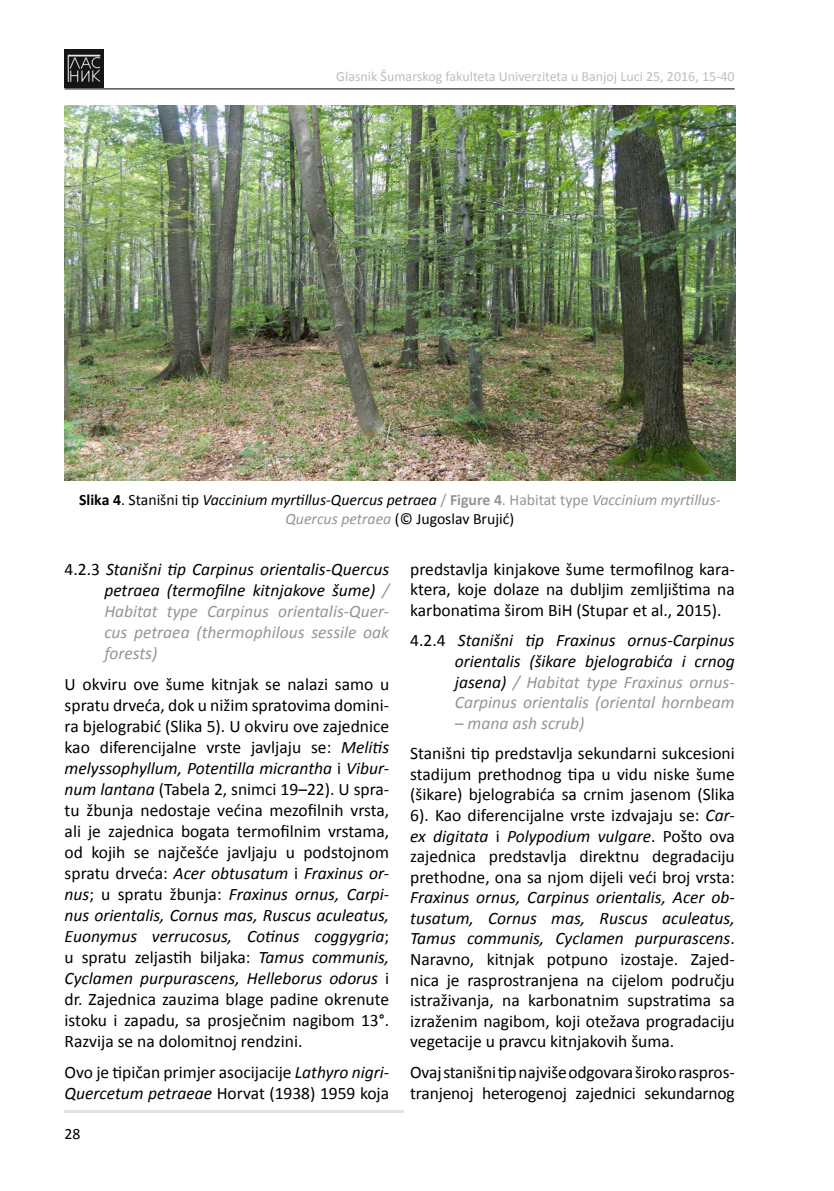
<style>
.page{position:relative;width:834px;height:1191px;background:#fff}
.page>*{position:absolute;margin:0;border:0;box-sizing:border-box;transform-origin:0 0}
.t1{font:17.5px/21px "Calibri";color:#000;text-align:justify}
.t2{font:italic 17.5px/21px "Calibri";color:#939598;text-align:justify}
.t3{font:italic 17.5px/20.7px "Calibri";color:#000;text-align:justify}
.t4{font:italic 15.75px/18.9px "Calibri";color:#000;text-align:center}
.t5{font:15.75px "Calibri";color:#000}
.t6{font:14px "Calibri";color:#bcbec0}
.s1{font-weight:700;font-style:normal}
.s2{font-style:normal}
.s3{font-style:normal;color:#939598}
.s4{font-weight:700;font-style:normal;color:#939598}
.s5{color:#939598}
.s6{font-style:normal;color:#000}
.s7{color:#000}
.s8{font-style:italic}
</style>
<div class="page">
<img style="left:64px;top:49px;width:39px;height:39px">
<hr style="left:64px;top:88px;width:670px;height:1px;background:#000">
<hr style="left:64px;top:1111px;width:340px;height:2px;background:#e1e2e3">
<img style="left:65px;top:106px;width:669px;height:374px">
<p class="t6" style="left:336px;top:68px;width:400px">Glasnik Šumarskog fakulteta Univerziteta u Banjoj Luci 25, 2016, 15-40</p>
<p class="t4" style="left:79px;top:489px;width:643px"><span class="s1">Slika 4</span><span class="s2">. Stanišni tip</span> Vaccinium myrtillus-Quercus petraea <span class="s3">/</span> <span class="s4">Figure 4</span><span class="s3">. Habitat type</span> <span class="s5">Vaccinium myrtillus-<br>Quercus petraea</span> <span class="s2">(© Jugoslav Brujić)</span></p>
<p class="t2" style="left:104px;top:558px;width:286px;text-indent:-40px"><span class="s6">4.2.3</span> <span class="s7">Stanišni tip Carpinus orientalis-Quercus petraea (termofilne kitnjakove šume)</span> / Habitat type Carpinus orientalis-Quer&shy;cus petraea (thermophilous sessile oak forests)</p>
<p class="t1" style="left:65px;top:673px;width:326px">U okviru ove šume kitnjak se nalazi samo u spratu drveća, dok u nižim spratovima domini&shy;ra bjelograbić (Slika 5). U okviru ove zajednice kao diferencijalne vrste javljaju se: <span class="s8">Melitis melyssophyllum, Potentilla micrantha</span> i <span class="s8">Vibur&shy;num lantana</span> (Tabela 2, snimci 19–22). U spra&shy;tu žbunja nedostaje većina mezofilnih vrsta, ali je zajednica bogata termofilnim vrstama, od kojih se najčešće javljaju u podstojnom spratu drveća: <span class="s8">Acer obtusatum</span> i <span class="s8">Fraxinus or&shy;nus</span>; u spratu žbunja: <span class="s8">Fraxinus ornus, Carpi&shy;nus orientalis, Cornus mas, Ruscus aculeatus, Euonymus verrucosus, Cotinus coggygria</span>; u spratu zeljastih biljaka: <span class="s8">Tamus communis, Cyclamen purpurascens, Helleborus odorus</span> i dr. Zajednica zauzima blage padine okrenute istoku i zapadu, sa prosječnim nagibom 13°.<br>Razvija se na dolomitnoj rendzini.</p>
<p class="t1" style="left:65px;top:1061px;width:326px">Ovo je tipičan primjer asocijacije <span class="s8">Lathyro nigri-<br>Quercetum petraeae</span> Horvat (1938) 1959 koja</p>
<p class="t5" style="left:64px;top:1123px;width:17px">28</p>
<p class="t1" style="left:410px;top:559px;width:326px">predstavlja kinjakove šume termofilnog kara&shy;ktera, koje dolaze na dubljim zemljištima na karbonatima širom BiH (Stupar et al., 2015).</p>
<p class="t3" style="left:455px;top:629px;width:281px;text-indent:-45px"><span class="s2">4.2.4</span> Stanišni tip Fraxinus ornus-Carpinus orientalis (šikare bjelograbića i crnog jasena) <span class="s5">/ Habitat type Fraxinus ornus-Carpinus orientalis (oriental hornbeam</span></p>
<p class="t2" style="left:455px;top:712px;width:131px">– mana ash scrub)</p>
<p class="t1" style="left:410px;top:743px;width:326px">Stanišni tip predstavlja sekundarni sukcesioni stadijum prethodnog tipa u vidu niske šume (šikare) bjelograbića sa crnim jasenom (Slika 6). Kao diferencijalne vrste izdvajaju se: <span class="s8">Car&shy;ex digitata</span> i <span class="s8">Polypodium vulgare</span>. Pošto ova zajednica predstavlja direktnu degradaciju prethodne, ona sa njom dijeli veći broj vrsta:<br><span class="s8">Fraxinus ornus, Carpinus orientalis, Acer ob&shy;tusatum, Cornus mas, Ruscus aculeatus, Tamus communis, Cyclamen purpurascens</span>.<br>Naravno, kitnjak potpuno izostaje. Zajed&shy;nica je rasprostranjena na cijelom području istraživanja, na karbonatnim supstratima sa izraženim nagibom, koji otežava progradaciju vegetacije u pravcu kitnjakovih šuma.</p>
<p class="t1" style="left:410px;top:1061px;width:326px">Ovaj stanišni tip najviše odgovara široko raspros&shy;tranjenoj heterogenoj zajednici sekundarnog</p>
</div>
